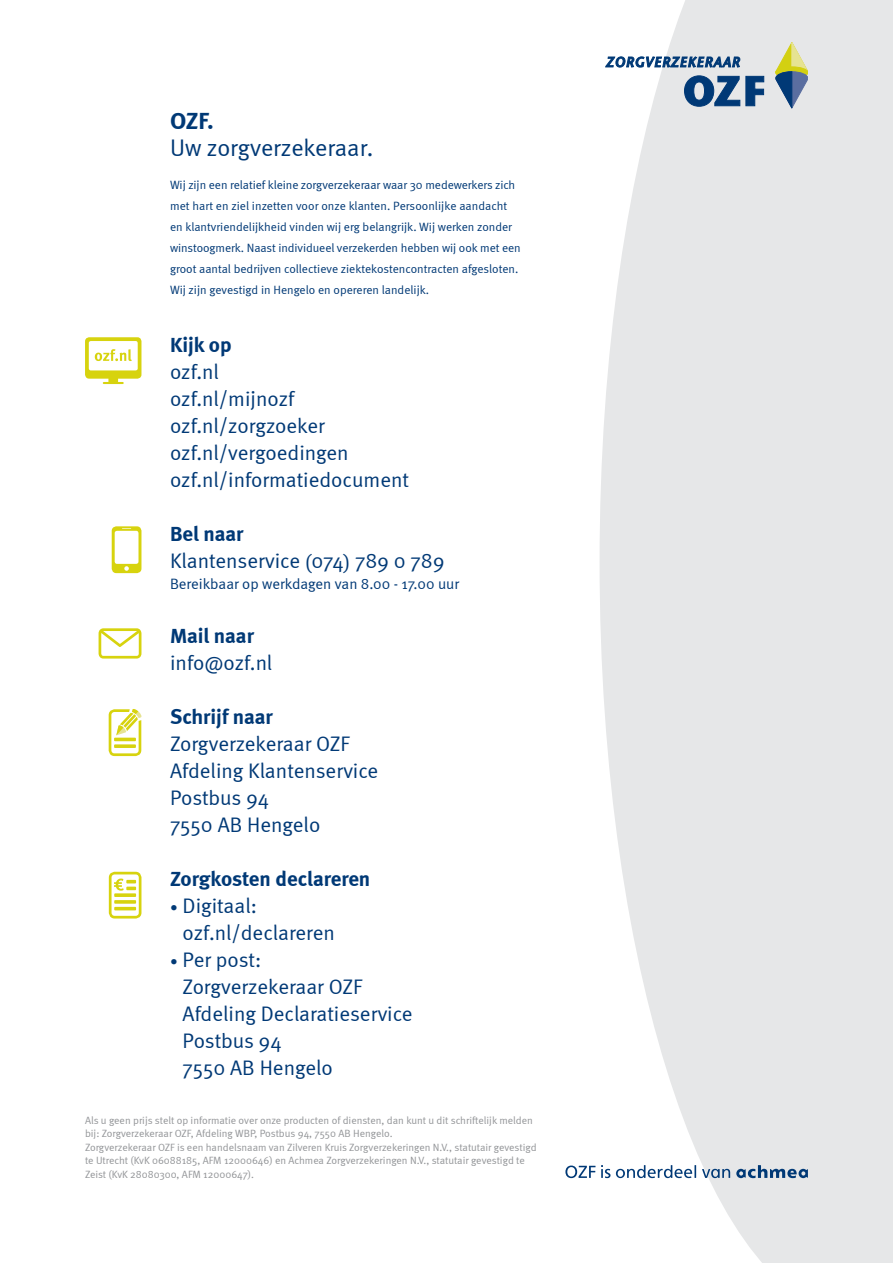
<style>
.page{position:relative;width:893px;height:1263px;background:#fff}
.page>*{position:absolute;margin:0;border:0;box-sizing:border-box;transform-origin:0 0}
.t1{font:24px "Meta Normal";color:#003976}
.t2{font:700 24px "Meta";color:#003976}
.t3{font:21px/27px "Meta Normal";color:#003976}
.t4{font:700 21px "Meta";color:#003976}
.t5{font:15px "Meta Normal";color:#003976}
.t6{font:12px/21px "Meta Normal";letter-spacing:-.005em;color:#003976}
.t7{font:10.5px/13.5px "Meta Normal";color:#939598}
.s1{font-size:15px}
</style>
<div class="page">
<svg style="left:600px;top:0;width:293px;height:1263px;background:#e8e9ea"></svg>
<svg style="left:736px;top:1165px;width:72px;height:13px"></svg>
<svg style="left:702px;top:1169px;width:28px;height:9px"></svg>
<svg style="left:565px;top:1165px;width:30px;height:13px"></svg>
<svg style="left:601px;top:1165px;width:9px;height:13px"></svg>
<svg style="left:616px;top:1165px;width:80px;height:13px"></svg>
<svg style="left:684px;top:76px;width:56px;height:30px;background:#51769e"></svg>
<svg style="left:746px;top:76px;width:18px;height:30px"></svg>
<svg style="left:606px;top:57px;width:134px;height:10px"></svg>
<svg style="left:776px;top:43px;width:32px;height:65px;background:#a3b09d"></svg>
<svg style="left:85px;top:337px;width:56px;height:47px"></svg>
<svg style="left:112px;top:526px;width:29px;height:47px"></svg>
<div style="left:115px;top:531px;width:23px;height:33px;background:#fff;border-radius:2px"></div>
<svg style="left:124px;top:566px;width:5px;height:5px"></svg>
<svg style="left:99px;top:628px;width:42px;height:30px"></svg>
<svg style="left:109px;top:709px;width:32px;height:47px"></svg>
<svg style="left:109px;top:872px;width:32px;height:46px"></svg>
<h1 class="t2" style="left:170px;top:106px;width:45px">OZF.</h1>
<h1 class="t1" style="left:170px;top:133px;width:205px">Uw zorgverzekeraar.</h1>
<p class="t6" style="left:170px;top:175px;width:352px">Wij zijn een relatief kleine zorgverzekeraar waar 30 medewerkers zich met hart en ziel inzetten voor onze klanten. Persoonlijke aandacht en klantvriendelijkheid vinden wij erg belangrijk. Wij werken zonder winstoogmerk. Naast individueel verzekerden hebben wij ook met een groot aantal bedrijven collectieve ziektekostencontracten afgesloten.<br>Wij zijn gevestigd in Hengelo en opereren landelijk.</p>
<h2 class="t4" style="left:170px;top:332px;width:63px">Kijk op</h2>
<h2 class="t3" style="left:170px;top:358px;width:241px">ozf.nl<br>ozf.nl/mijnozf ozf.nl/zorgzoeker ozf.nl/vergoedingen ozf.nl/informatiedocument</h2>
<h2 class="t4" style="left:170px;top:521px;width:75px">Bel naar</h2>
<h2 class="t3" style="left:170px;top:547px;width:276px">Klantenservice (074) 789 0 789</h2>
<h3 class="t5" style="left:170px;top:575px;width:291px">Bereikbaar op werkdagen van 8.00 - 17.00 uur</h3>
<h2 class="t4" style="left:170px;top:623px;width:85px">Mail naar</h2>
<h2 class="t3" style="left:170px;top:649px;width:104px">info@ozf.nl</h2>
<h2 class="t4" style="left:170px;top:704px;width:104px">Schrijf naar</h2>
<h2 class="t3" style="left:170px;top:730px;width:210px">Zorgverzekeraar OZF<br>Afdeling Klantenservice<br>Postbus 94<br>7550 AB Hengelo</h2>
<h2 class="t4" style="left:170px;top:866px;width:202px">Zorgkosten declareren</h2>
<h2 class="t3" style="left:183px;top:892px;width:154px;text-indent:-13px"><span class="s1">•</span> Digitaal: ozf.nl/declareren</h2>
<h2 class="t3" style="left:183px;top:946px;width:232px;text-indent:-13px"><span class="s1">•</span> Per post:<br>Zorgverzekeraar OZF<br>Afdeling Declaratieservice<br>Postbus 94<br>7550 AB Hengelo</h2>
<p class="t7" style="left:85px;top:1113px;width:453px">Als u geen prijs stelt op informatie over onze producten of diensten, dan kunt u dit schriftelijk melden bij: Zorgverzekeraar OZF, Afdeling WBP, Postbus 94, 7550 AB Hengelo.<br>Zorgverzekeraar OZF is een handelsnaam van Zilveren Kruis Zorgverzekeringen N.V., statutair gevestigd te Utrecht (KvK 06088185, AFM 12000646) en Achmea Zorgverzekeringen N.V., statutair gevestigd te Zeist (KvK 28080300, AFM 12000647).</p>
</div>
